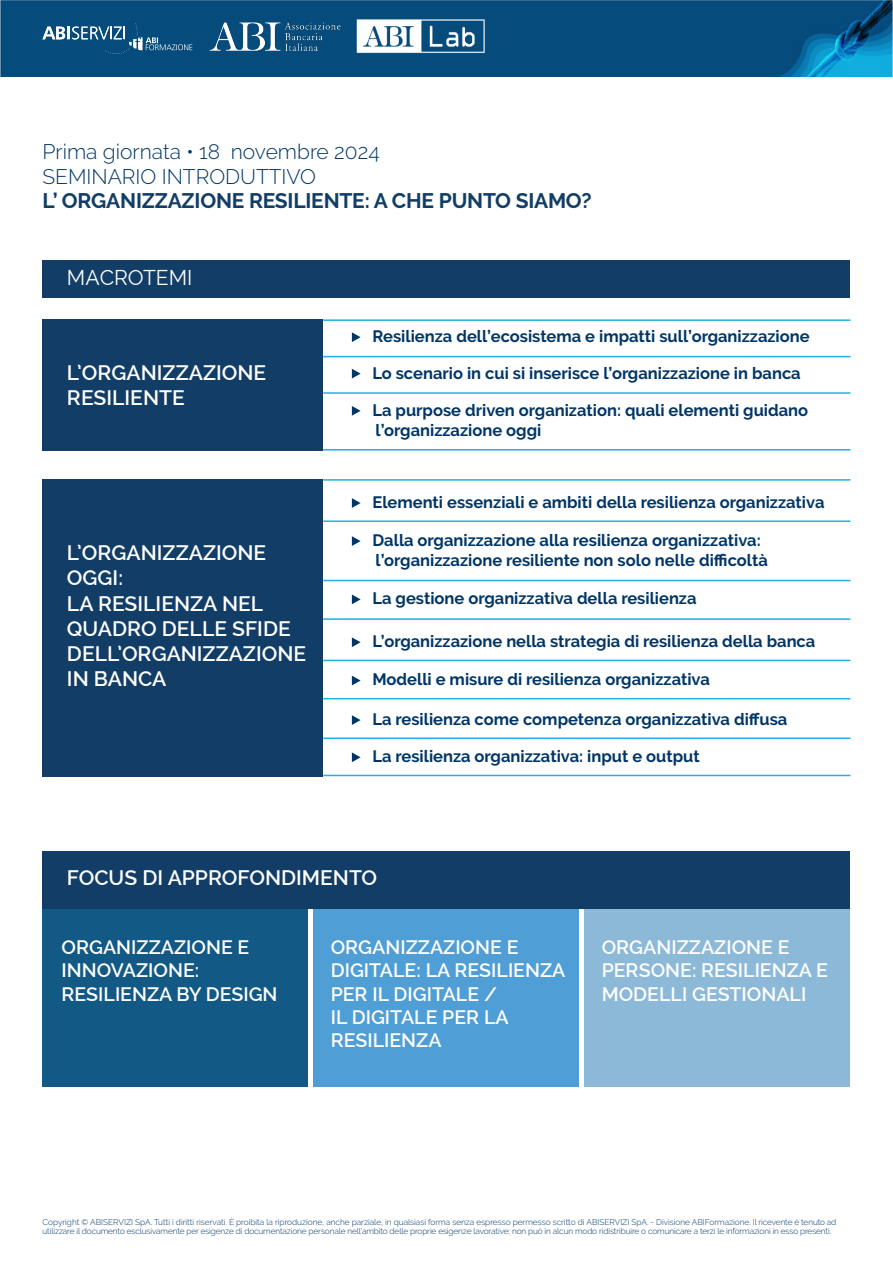
<style>
.page{position:relative;width:893px;height:1263px;background:#fff}
.page>*{position:absolute;margin:0;border:0;box-sizing:border-box;transform-origin:0 0}
.t1{font:600 21px/25.2px "Raleway";color:#fff}
.t2{font:300 21px "Raleway";color:#003667}
.t3{font:700 21px "Raleway";letter-spacing:-.01em;color:#123d66}
.t4{font:21px "Raleway";color:#fff}
.t5{font:600 19.5px/23.4px "Raleway";color:#fff}
.t6{font:700 16.5px/19.8px "Raleway";color:#003667}
.t7{font:300 8.25px/9px "Raleway";letter-spacing:-.01em;color:#003667}
</style>
<div class="page">
<img style="left:0;top:0;width:893px;height:77px">
<svg style="left:43px;top:23px;width:149px;height:31px;background:#2a658f"></svg>
<div style="left:43px;top:260px;width:807px;height:38px;background:#123d66"></div>
<div style="left:43px;top:319px;width:280px;height:131px;background:#123d66"></div>
<div style="left:43px;top:851px;width:807px;height:58px;background:#123d66"></div>
<div style="left:43px;top:909px;width:265px;height:177px;background:#135986"></div>
<div style="left:314px;top:909px;width:265px;height:177px;background:#4f9ed6"></div>
<div style="left:585px;top:909px;width:265px;height:177px;background:#8db9d9"></div>
<div style="left:43px;top:479px;width:280px;height:297px;background:#123d66"></div>
<svg style="left:352px;top:332px;width:9px;height:10px"></svg>
<svg style="left:352px;top:369px;width:9px;height:9px"></svg>
<svg style="left:352px;top:406px;width:9px;height:10px"></svg>
<svg style="left:352px;top:536px;width:9px;height:10px"></svg>
<svg style="left:352px;top:498px;width:9px;height:10px"></svg>
<svg style="left:352px;top:637px;width:9px;height:10px"></svg>
<svg style="left:352px;top:676px;width:9px;height:9px"></svg>
<svg style="left:352px;top:715px;width:9px;height:10px"></svg>
<svg style="left:352px;top:752px;width:9px;height:10px"></svg>
<hr style="left:323px;top:479px;width:527px;height:2px;background:#20b2de">
<hr style="left:323px;top:618px;width:527px;height:2px;background:#20b2de">
<hr style="left:323px;top:319px;width:527px;height:2px;background:#20b2de">
<hr style="left:323px;top:356px;width:527px;height:1px;background:#20b2de">
<hr style="left:323px;top:392px;width:527px;height:2px;background:#20b2de">
<hr style="left:323px;top:449px;width:527px;height:1px;background:#20b2de">
<hr style="left:323px;top:580px;width:527px;height:1px;background:#20b2de">
<hr style="left:323px;top:520px;width:527px;height:2px;background:#20b2de">
<hr style="left:323px;top:660px;width:527px;height:1px;background:#20b2de">
<hr style="left:323px;top:698px;width:527px;height:1px;background:#20b2de">
<hr style="left:323px;top:737px;width:527px;height:2px;background:#20b2de">
<hr style="left:323px;top:775px;width:527px;height:1px;background:#20b2de">
<img style="left:355px;top:19px;width:131px;height:36px">
<img style="left:204px;top:22px;width:141px;height:30px">
<svg style="left:352px;top:594px;width:9px;height:10px"></svg>
<p class="t2" style="left:43px;top:139px;width:339px">Prima giornata • 18 novembre 2024</p>
<p class="t2" style="left:43px;top:164px;width:275px">SEMINARIO INTRODUTTIVO</p>
<p class="t3" style="left:43px;top:189px;width:551px">L’ ORGANIZZAZIONE RESILIENTE: A CHE PUNTO SIAMO?</p>
<p class="t4" style="left:67px;top:265px;width:127px">MACROTEMI</p>
<p class="t1" style="left:67px;top:360px;width:201px">L’ORGANIZZAZIONE<br>RESILIENTE</p>
<p class="t1" style="left:67px;top:540px;width:201px">L’ORGANIZZAZIONE<br>OGGI:</p>
<p class="t1" style="left:67px;top:591px;width:241px">LA RESILIENZA NEL<br>QUADRO DELLE SFIDE<br>DELL’ORGANIZZAZIONE<br>IN BANCA</p>
<p class="t6" style="left:372px;top:326px;width:439px">Resilienza dell’ecosistema e impatti sull’organizzazione</p>
<p class="t6" style="left:372px;top:363px;width:430px">Lo scenario in cui si inserisce l’organizzazione in banca</p>
<p class="t6" style="left:372px;top:400px;width:437px">La purpose driven organization: quali elementi guidano l’organizzazione oggi</p>
<p class="t6" style="left:372px;top:492px;width:453px">Elementi essenziali e ambiti della resilienza organizzativa</p>
<p class="t6" style="left:372px;top:530px;width:397px">Dalla organizzazione alla resilienza organizzativa: l’organizzazione resiliente non solo nelle difficoltà</p>
<p class="t6" style="left:372px;top:589px;width:326px">La gestione organizzativa della resilienza</p>
<p class="t6" style="left:372px;top:631px;width:444px">L’organizzazione nella strategia di resilienza della banca</p>
<p class="t6" style="left:372px;top:670px;width:339px">Modelli e misure di resilienza organizzativa</p>
<p class="t6" style="left:372px;top:709px;width:416px">La resilienza come competenza organizzativa diffusa</p>
<p class="t6" style="left:372px;top:746px;width:329px">La resilienza organizzativa: input e output</p>
<p class="t1" style="left:67px;top:865px;width:312px">FOCUS DI APPROFONDIMENTO</p>
<p class="t5" style="left:62px;top:935px;width:189px">ORGANIZZAZIONE E<br>INNOVAZIONE:</p>
<p class="t5" style="left:62px;top:982px;width:218px">RESILIENZA BY DESIGN</p>
<p class="t5" style="left:331px;top:935px;width:236px">ORGANIZZAZIONE E<br>DIGITALE: LA RESILIENZA<br>PER IL DIGITALE /<br>IL DIGITALE PER LA<br>RESILIENZA</p>
<p class="t5" style="left:602px;top:935px;width:228px">ORGANIZZAZIONE E<br>PERSONE: RESILIENZA E<br>MODELLI GESTIONALI</p>
<p class="t7" style="left:43px;top:1217px;width:795px">Copyright © ABISERVIZI SpA. Tutti i diritti riservati. È proibita la riproduzione, anche parziale, in qualsiasi forma senza espresso permesso scritto di ABISERVIZI SpA. - Divisione ABIFormazione. Il ricevente è tenuto ad utilizzare il documento esclusivamente per esigenze di documentazione personale nell’ambito delle proprie esigenze lavorative; non può in alcun modo ridistribuire o comunicare a terzi le informazioni in esso presenti.</p>
</div>
